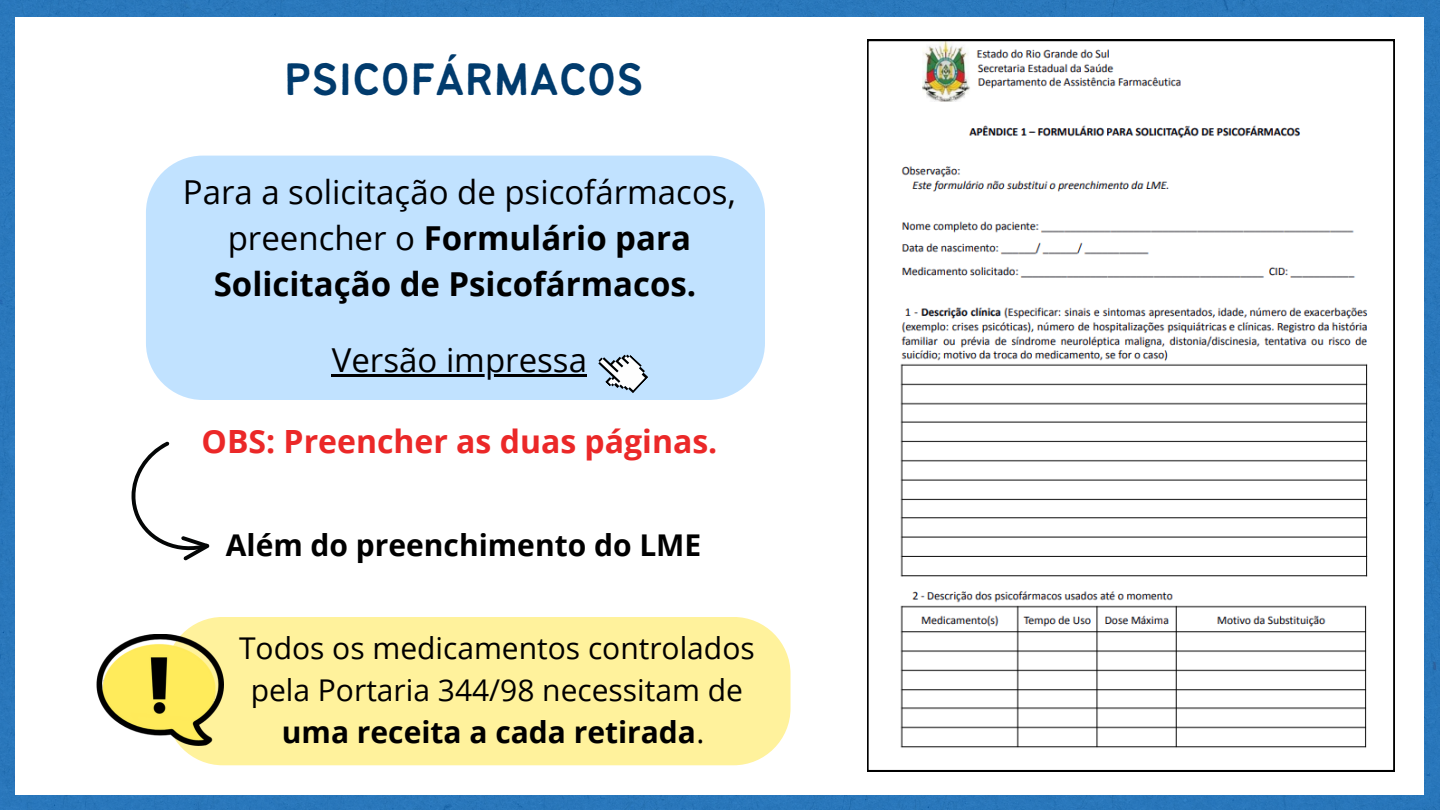
<style>
.page{position:relative;width:1440px;height:810px;background:#2a77bb}
.page>*{position:absolute;margin:0;border:0;box-sizing:border-box;transform-origin:0 0}
.t1{font:50px "Bantayog";color:#013b6d}
.t2{font:33px/45.8px "Open Sans";color:#000;text-align:center}
.t3{font:700 32px "Open Sans";color:#eb2828}
.t4{font:30px/42px "Open Sans";color:#000;text-align:center}
.t5{font:700 30px "Open Sans";color:#000}
.s1{font-weight:700}
</style>
<div class="page">
<div style="left:15px;top:17px;width:1409px;height:777px;background:#fff"></div>
<div style="left:146px;top:156px;width:619px;height:244px;background:#c1e2ff;border-radius:57px"></div>
<hr style="left:332px;top:374px;width:255px;height:3px;background:#000">
<svg style="left:131px;top:441px;width:78px;height:120px"></svg>
<div style="left:166px;top:617px;width:625px;height:148px;background:#fff29c;border-radius:57px"></div>
<img style="left:97px;top:634px;width:127px;height:111px">
<svg style="left:598px;top:354px;width:50px;height:39px"></svg>
<svg style="left:867px;top:40px;width:527px;height:731px"></svg>
<p class="t1" style="left:284px;top:59px;width:361px">PSICOFÁRMACOS</p>
<p class="t2" style="left:183px;top:168px;width:554px">Para a solicitação de psicofármacos, preencher o <span class="s1">Formulário para<br>Solicitação de Psicofármacos.</span></p>
<p class="t2" style="left:332px;top:336px;width:257px">Versão impressa</p>
<p class="t3" style="left:202px;top:419px;width:517px">OBS: Preencher as duas páginas.</p>
<p class="t5" style="left:226px;top:524px;width:477px">Além do preenchimento do LME</p>
<p class="t4" style="left:239px;top:626px;width:517px">Todos os medicamentos controlados pela Portaria 344/98 necessitam de <span class="s1">uma receita a cada retirada</span>.</p>
</div>
